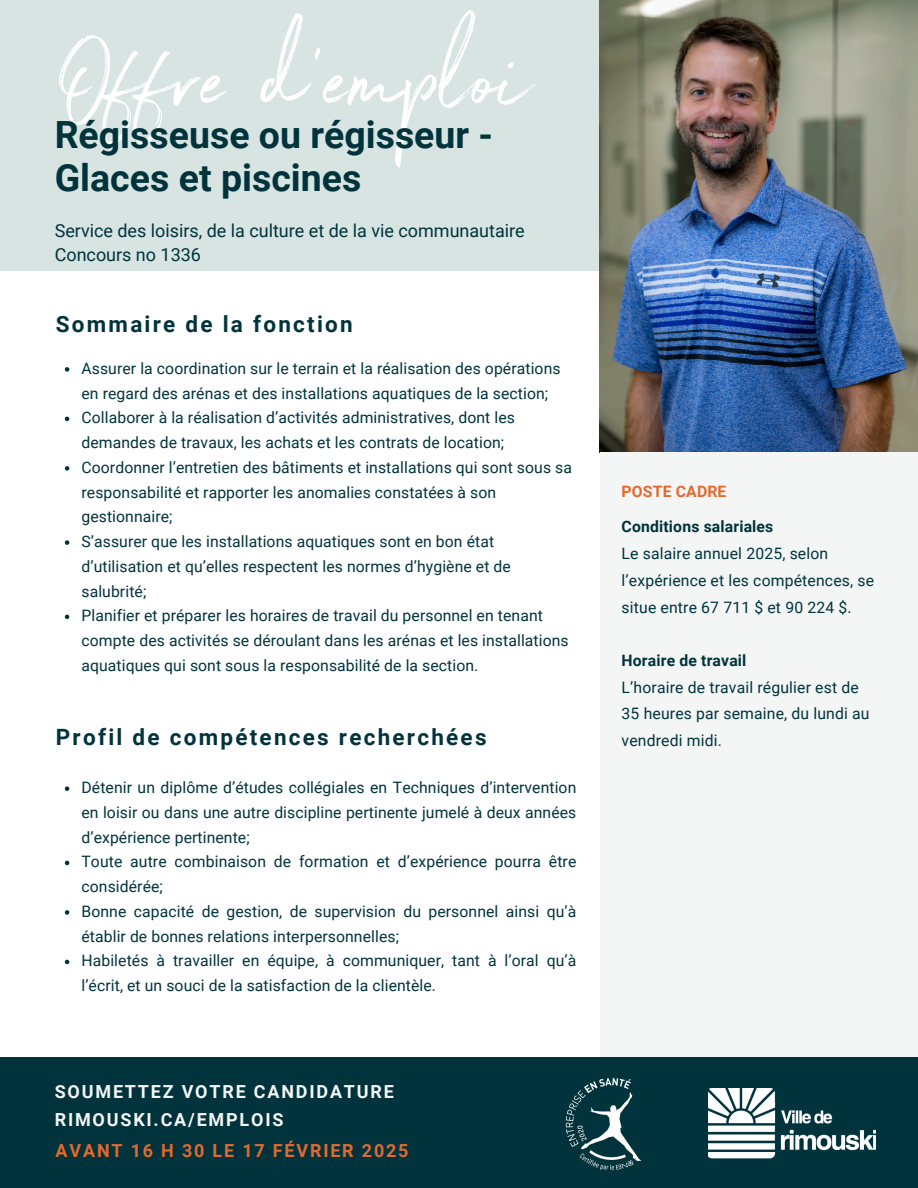
<style>
.page{position:relative;width:918px;height:1188px;background:#fff}
.page>*{position:absolute;margin:0;border:0;box-sizing:border-box;transform-origin:0 0}
.t1{font:112.05px "Northwell";color:#fff}
.t2{font:700 37.5px/42.8px "Roboto";color:#00333b}
.t3{font:700 22.5px "Roboto";letter-spacing:.1em;color:#00333b}
.t4{font:18px/24.8px "Roboto";color:#00333b}
.t5{font:700 18px/28.2px "Roboto";letter-spacing:.1em;color:#f4f5f5}
.t6{font:700 18px "Roboto";letter-spacing:.1em;color:#e4692e}
.t7{font:15.75px/24.8px "Roboto";letter-spacing:.005em;color:#00333b}
.t8{font:700 15.75px "Roboto";letter-spacing:.01em;color:#00333b}
.t9{font:700 15.75px "Roboto";letter-spacing:.01em;color:#e4692e}
</style>
<div class="page">
<div style="left:0;top:0;width:918px;height:271px;background:#d7e4e2"></div>
<img style="left:599px;top:0;width:319px;height:452px">
<div style="left:600px;top:452px;width:318px;height:607px;background:#f4f5f5"></div>
<div style="left:0;top:1057px;width:918px;height:131px;background:#00333b"></div>
<img style="left:708px;top:1088px;width:168px;height:71px">
<img style="left:565px;top:1078px;width:77px;height:92px">
<svg style="left:65px;top:786px;width:4px;height:5px"></svg>
<svg style="left:65px;top:861px;width:4px;height:4px"></svg>
<svg style="left:65px;top:910px;width:4px;height:5px"></svg>
<svg style="left:65px;top:960px;width:4px;height:4px"></svg>
<svg style="left:65px;top:367px;width:4px;height:5px"></svg>
<svg style="left:65px;top:417px;width:4px;height:4px"></svg>
<svg style="left:65px;top:466px;width:4px;height:5px"></svg>
<svg style="left:65px;top:540px;width:4px;height:5px"></svg>
<svg style="left:65px;top:615px;width:4px;height:4px"></svg>
<h1 class="t1" style="left:55px;top:-1px;width:478px">Offre d'emploi</h1>
<h2 class="t2" style="left:55px;top:114px;width:440px">Régisseuse ou régisseur -<br>Glaces et piscines</h2>
<p class="t4" style="left:55px;top:218px;width:472px">Service des loisirs, de la culture et de la vie communautaire<br>Concours no 1336</p>
<h6 class="t3" style="left:56px;top:312px;width:298px">Sommaire de la fonction</h6>
<p class="t7" style="left:81px;top:356px;width:481px">Assurer la coordination sur le terrain et la réalisation des opérations en regard des arénas et des installations aquatiques de la section;</p>
<p class="t7" style="left:81px;top:406px;width:435px">Collaborer à la réalisation d’activités administratives, dont les demandes de travaux, les achats et les contrats de location;</p>
<p class="t7" style="left:81px;top:455px;width:492px">Coordonner l’entretien des bâtiments et installations qui sont sous sa responsabilité et rapporter les anomalies constatées à son gestionnaire;</p>
<p class="t7" style="left:81px;top:529px;width:431px">S’assurer que les installations aquatiques sont en bon état d’utilisation et qu’elles respectent les normes d’hygiène et de salubrité;</p>
<p class="t7" style="left:81px;top:604px;width:489px">Planifier et préparer les horaires de travail du personnel en tenant compte des activités se déroulant dans les arénas et les installations aquatiques qui sont sous la responsabilité de la section.</p>
<p class="t3" style="left:56px;top:724px;width:432px">Profil de compétences recherchées</p>
<p class="t7" style="left:81px;top:775px;width:496px;text-align:justify">Détenir un diplôme d’études collégiales en Techniques d’intervention en loisir ou dans une autre discipline pertinente jumelé à deux années d’expérience pertinente;</p>
<p class="t7" style="left:81px;top:850px;width:496px">Toute autre combinaison de formation et d’expérience pourra être considérée;</p>
<p class="t7" style="left:81px;top:899px;width:496px">Bonne capacité de gestion, de supervision du personnel ainsi qu’à établir de bonnes relations interpersonnelles;</p>
<p class="t7" style="left:81px;top:949px;width:496px">Habiletés à travailler en équipe, à communiquer, tant à l’oral qu’à l’écrit, et un souci de la satisfaction de la clientèle.</p>
<p class="t5" style="left:55px;top:1078px;width:341px">SOUMETTEZ VOTRE CANDIDATURE<br>RIMOUSKI.CA/EMPLOIS</p>
<h3 class="t6" style="left:56px;top:1141px;width:354px">AVANT 16 H 30 LE 17 FÉVRIER 2025</h3>
<h5 class="t9" style="left:622px;top:482px;width:106px">POSTE CADRE</h5>
<p class="t8" style="left:622px;top:518px;width:153px">Conditions salariales</p>
<h3 class="t7" style="left:622px;top:540px;width:254px;line-height:26.7px">Le salaire annuel 2025, selon l’expérience et les compétences, se situe entre 67 711 $ et 90 224 $.</h3>
<p class="t8" style="left:622px;top:651px;width:126px">Horaire de travail</p>
<p class="t7" style="left:622px;top:675px;width:239px">L’horaire de travail régulier est de</p>
<p class="t7" style="left:622px;top:701px;width:250px;line-height:26.7px">35 heures par semaine, du lundi au vendredi midi.</p>
</div>
